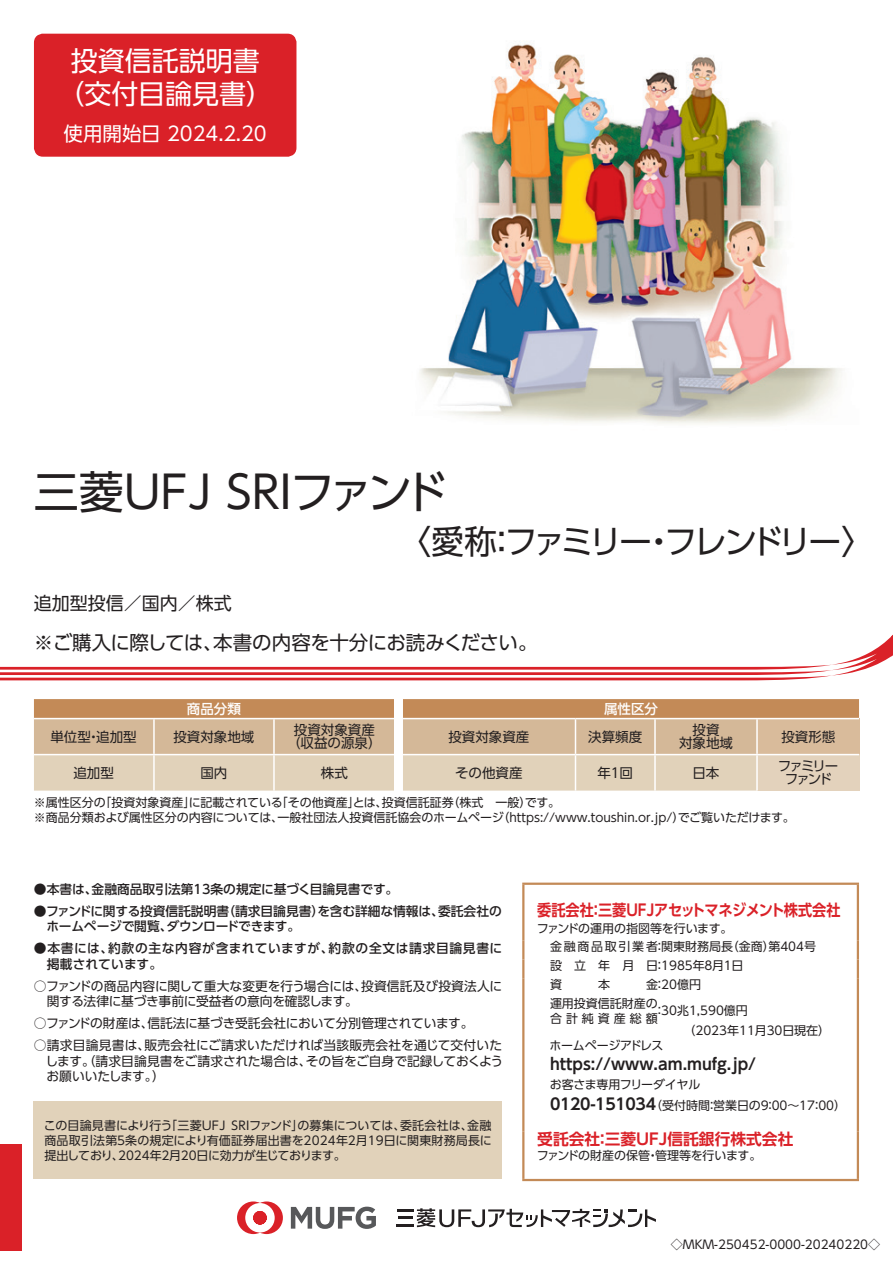
<style>
.page{position:relative;width:893px;height:1263px;background:#fff}
.page>*{position:absolute;margin:0;border:0;box-sizing:border-box;transform-origin:0 0}
.t1{font:45px "UD Shin Go Pro";letter-spacing:-.24em;color:#231f20}
.t2{font:33px "UD Shin Go Pro";letter-spacing:-.125em;color:#231f20}
.t3{font:27px/33px "UD Shin Go Pro";color:#fff;text-align:center}
.t4{font:19.5px "UD Shin Go Pro";letter-spacing:-.025em;color:#231f20}
.t5{font:19.5px "UD Shin Go Pro";color:#fff}
.t6{font:18px "UD Shin Go Pro";color:#231f20}
.t7{font:700 15.75px "UD Shin Go Pro De";letter-spacing:-.045em;color:#da2128;scale:.9 1}
.t8{font:700 15.75px "UD Shin Go Pro De";color:#231f20}
.t9{font:700 15.75px "UD Shin Go Pro De";letter-spacing:-.01em;color:#da2128}
.t10{font:13.5px/13.5px "UD Shin Go Pro";color:#231f20;text-align:center}
.t11{font:13.5px/13.5px "UD Shin Go Pro";letter-spacing:-.145em;color:#231f20;text-align:center}
.t12{font:500 13.5px "UD Shin Go Pro";color:#fff}
.t13{font:12.75px/15.8px "UD Shin Go Pro";letter-spacing:-.01em;color:#231f20}
.t14{font:500 12.75px/15.8px "UD Shin Go Pro";color:#231f20}
.t15{font:500 12.75px/15.8px "UD Shin Go Pro";letter-spacing:.045em;color:#231f20}
.t16{font:12px/18.8px "UD Shin Go Pro";color:#231f20}
.t17{font:12px "UD Shin Go Pro";letter-spacing:-.03em;color:#231f20}
.t18{font:12px "UD Shin Go Pro";letter-spacing:.335em;color:#231f20}
.s1{font-family:"UD Shin Go Pro De";font-weight:700;font-size:15.75px}
</style>
<div class="page">
<svg style="left:0;top:634px;width:893px;height:46px"></svg>
<svg style="left:34px;top:699px;width:825px;height:91px;background:#d6b998"></svg>
<div style="left:757px;top:754px;width:102px;height:36px;background:#e3d2bc"></div>
<hr style="left:34px;top:718px;width:120px;height:1px;background:#fff">
<hr style="left:154px;top:718px;width:120px;height:1px;background:#fff">
<hr style="left:153px;top:719px;width:2px;height:35px;background:#fff">
<hr style="left:274px;top:718px;width:120px;height:1px;background:#fff">
<hr style="left:273px;top:719px;width:2px;height:35px;background:#fff">
<hr style="left:403px;top:718px;width:172px;height:1px;background:#fff">
<hr style="left:575px;top:718px;width:80px;height:1px;background:#fff">
<hr style="left:575px;top:719px;width:1px;height:35px;background:#fff">
<hr style="left:655px;top:718px;width:102px;height:1px;background:#fff">
<hr style="left:654px;top:719px;width:2px;height:35px;background:#fff">
<hr style="left:757px;top:718px;width:102px;height:1px;background:#fff">
<hr style="left:756px;top:719px;width:2px;height:35px;background:#fff">
<hr style="left:34px;top:754px;width:120px;height:1px;background:#fff">
<hr style="left:154px;top:754px;width:120px;height:1px;background:#fff">
<hr style="left:153px;top:755px;width:2px;height:36px;background:#fff">
<hr style="left:274px;top:754px;width:120px;height:1px;background:#fff">
<hr style="left:273px;top:755px;width:2px;height:36px;background:#fff">
<hr style="left:403px;top:754px;width:172px;height:1px;background:#fff">
<hr style="left:575px;top:754px;width:80px;height:1px;background:#fff">
<hr style="left:575px;top:755px;width:1px;height:36px;background:#fff">
<hr style="left:655px;top:754px;width:102px;height:1px;background:#fff">
<hr style="left:654px;top:755px;width:2px;height:36px;background:#fff">
<hr style="left:757px;top:754px;width:102px;height:1px;background:#fff">
<hr style="left:756px;top:755px;width:2px;height:36px;background:#fff">
<div style="left:34px;top:1101px;width:468px;height:78px;background:#e1d2ba"></div>
<img style="left:419px;top:41px;width:423px;height:383px">
<div style="left:35px;top:35px;width:260px;height:120px;background:#da2128;border-radius:8px"></div>
<div style="left:34px;top:34px;width:262px;height:123px;border:3px solid #da2128;border-radius:8px"></div>
<div style="left:0;top:1144px;width:21px;height:107px;background:#da2128"></div>
<hr style="left:396px;top:1224px;width:18px;height:3px;background:#231f20">
<svg style="left:397px;top:1208px;width:259px;height:19px"></svg>
<svg style="left:291px;top:1206px;width:85px;height:23px"></svg>
<svg style="left:237px;top:1201px;width:46px;height:33px"></svg>
<hr style="left:522px;top:882px;width:337px;height:3px;background:#c38a57">
<hr style="left:522px;top:885px;width:2px;height:56px;background:#c38a57">
<hr style="left:857px;top:885px;width:2px;height:56px;background:#c38a57">
<svg style="left:522px;top:941px;width:2px;height:56px"></svg>
<svg style="left:857px;top:941px;width:2px;height:56px"></svg>
<hr style="left:522px;top:997px;width:2px;height:27px;background:#c38a57">
<hr style="left:857px;top:997px;width:2px;height:27px;background:#c38a57">
<svg style="left:522px;top:1024px;width:2px;height:15px"></svg>
<svg style="left:857px;top:1024px;width:2px;height:15px"></svg>
<hr style="left:522px;top:1039px;width:2px;height:92px;background:#c38a57">
<hr style="left:857px;top:1039px;width:2px;height:92px;background:#c38a57">
<hr style="left:522px;top:1131px;width:2px;height:48px;background:#c38a57">
<hr style="left:857px;top:1131px;width:2px;height:48px;background:#c38a57">
<hr style="left:522px;top:1179px;width:337px;height:2px;background:#c38a57">
<h3 class="t3" style="left:57px;top:43px;width:217px">投資信託説明書（交付目論見書）</h3>
<h3 class="t5" style="left:64px;top:118px;width:205px">使用開始日 2024.２.20</h3>
<h1 class="t1" style="left:34px;top:455px;width:416px">三菱ＵＦＪ ＳＲＩファンド</h1>
<h2 class="t2" style="left:398px;top:515px;width:478px">〈愛称：ファミリー・フレンドリー〉</h2>
<h3 class="t6" style="left:34px;top:588px;width:199px">追加型投信／国内／株式</h3>
<h3 class="t4" style="left:34px;top:627px;width:505px">※ご購入に際しては、本書の内容を十分にお読みください。</h3>
<p class="t12" style="left:187px;top:698px;width:55px">商品分類</p>
<p class="t12" style="left:604px;top:698px;width:55px">属性区分</p>
<p class="t10" style="left:50px;top:729px;width:88px">単位型・追加型</p>
<p class="t10" style="left:173px;top:729px;width:82px">投資対象地域</p>
<p class="t10" style="left:287px;top:723px;width:96px">投資対象資産（収益の源泉）</p>
<p class="t10" style="left:448px;top:729px;width:82px">投資対象資産</p>
<p class="t10" style="left:588px;top:729px;width:55px">決算頻度</p>
<p class="t10" style="left:679px;top:723px;width:55px">投資<br>対象地域</p>
<p class="t10" style="left:781px;top:729px;width:55px">投資形態</p>
<p class="t10" style="left:73px;top:765px;width:42px">追加型</p>
<p class="t10" style="left:200px;top:765px;width:28px">国内</p>
<p class="t10" style="left:321px;top:765px;width:28px">株式</p>
<p class="t10" style="left:455px;top:765px;width:69px">その他資産</p>
<p class="t10" style="left:598px;top:765px;width:37px">年１回</p>
<p class="t10" style="left:692px;top:765px;width:28px">日本</p>
<p class="t11" style="left:778px;top:759px;width:62px">ファミリーファンド</p>
<p class="t16" style="left:34px;top:795px;width:762px;line-height:15px">※属性区分の「投資対象資産」に記載されている「その他資産」とは、投資信託証券（株式　一般）です。<br>※商品分類および属性区分の内容については、一般社団法人投資信託協会のホームページ（https://www.toushin.or.jp/）でご覧いただけます。</p>
<p class="t14" style="left:34px;top:881px;width:366px">●本書は、金融商品取引法第13条の規定に基づく目論見書です。</p>
<p class="t14" style="left:46px;top:902px;width:457px;text-indent:-12px">●ファンドに関する投資信託説明書（請求目論見書）を含む詳細な情報は、委託会社のホームページで閲覧、ダウンロードできます。</p>
<p class="t15" style="left:47px;top:940px;width:457px;text-indent:-13px">●本書には、約款の主な内容が含まれていますが、約款の全文は請求目論見書に掲載されています。</p>
<p class="t13" style="left:47px;top:977px;width:457px;text-indent:-13px">○ファンドの商品内容に関して重大な変更を行う場合には、投資信託及び投資法人に関する法律に基づき事前に受益者の意向を確認します。</p>
<p class="t13" style="left:34px;top:1015px;width:441px">○ファンドの財産は、信託法に基づき受託会社において分別管理されています。</p>
<p class="t13" style="left:45px;top:1037px;width:459px;text-align:justify;text-indent:-12px">○請求目論見書は、販売会社にご請求いただければ当該販売会社を通じて交付いたします。（請求目論見書をご請求された場合は、その旨をご自身で記録しておくようお願いいたします。）</p>
<p class="t16" style="left:44px;top:1117px;width:450px;line-height:15px;text-align:justify">この目論見書により行う「三菱ＵＦＪ ＳＲＩファンド」の募集については、委託会社は、金融商品取引法第５条の規定により有価証券届出書を2024年２月19日に関東財務局長に提出しており、2024年２月20日に効力が生じております。</p>
<h3 class="t7" style="left:537px;top:897px;width:338px">委託会社：三菱ＵＦＪアセットマネジメント株式会社</h3>
<p class="t16" style="left:550px;top:918px;width:268px;text-indent:-13px">ファンドの運用の指図等を行います。<br>金融商品取引業者：関東財務局長（金商）第404号設 立 年 月 日：1985年８月１日<br>資</p>
<p class="t16" style="left:550px;top:974px;width:153px;text-indent:96px">金：20億円運用投資信託財産の</p>
<p class="t18" style="left:550px;top:1008px;width:109px">合計純資産総額</p>
<p class="t16" style="left:683px;top:1000px;width:148px;line-height:19.5px;text-indent:-30px">：30兆1,590億円<br>（2023年11月30日現在）</p>
<p class="t17" style="left:550px;top:1035px;width:115px">ホームページアドレス</p>
<h3 class="t8" style="left:550px;top:1051px;width:208px">https://www.am.mufg.jp/</h3>
<p class="t16" style="left:550px;top:1074px;width:298px;line-height:21px">お客さま専用フリーダイヤル<br><span class="s1">0120-151034</span>（受付時間：営業日の９：00～17：00）</p>
<h3 class="t9" style="left:537px;top:1126px;width:258px">受託会社：三菱ＵＦＪ信託銀行株式会社</h3>
<p class="t16" style="left:537px;top:1145px;width:226px">ファンドの財産の保管・管理等を行います。</p>
<p class="t16" style="left:598px;top:974px;width:13px">本</p>
<p class="t16" style="left:671px;top:1234px;width:211px">◇MKM-250452-0000-20240220◇</p>
</div>
